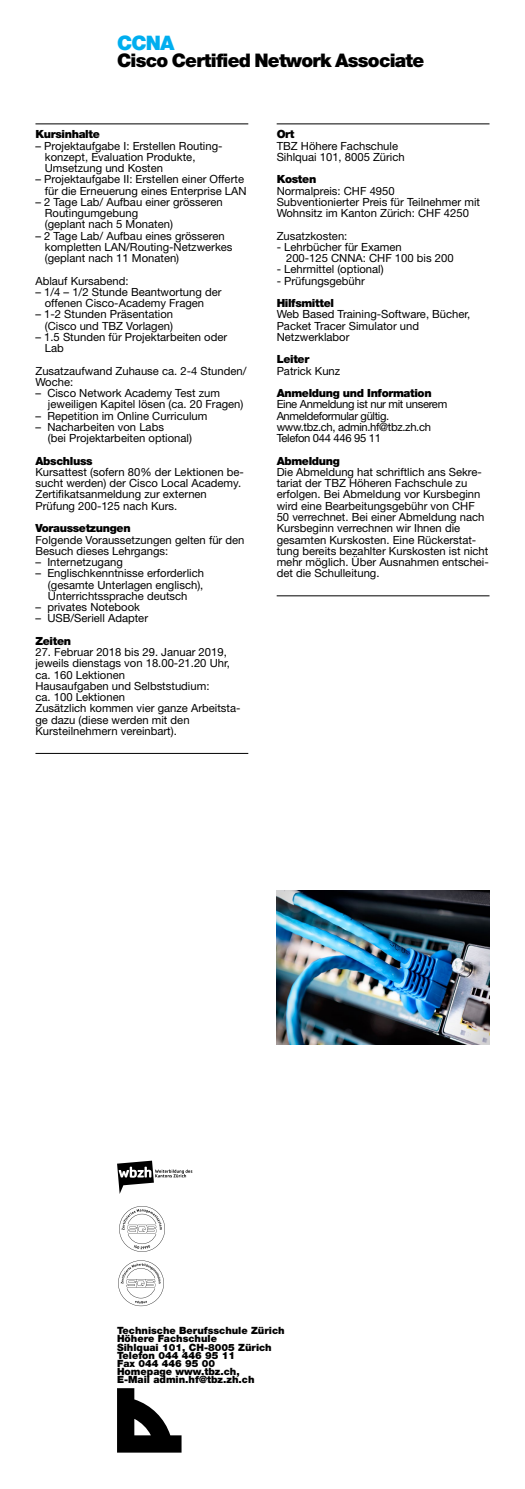
<style>
.page{position:relative;width:525px;height:1489px;background:#fff}
.page>*{position:absolute;margin:0;border:0;box-sizing:border-box;transform-origin:0 0}
.t1{font:900 20px "Helvetica Neue LT Pro";color:#00aeef}
.t2{font:900 18.75px "Helvetica Neue LT Pro";letter-spacing:-.04em;color:#000}
.t3{font:11.25px/11.2px "Helvetica Neue LT Pro";color:#000}
.t4{font:900 11.25px "Helvetica Neue LT Pro";letter-spacing:-.03em;color:#000}
.t5{font:11.25px/11.2px "Helvetica Neue LT Pro";letter-spacing:-.03em;color:#000}
.t6{font:900 10px/8.1px "Helvetica Neue LT Pro";color:#000}
</style>
<div class="page">
<svg style="left:117px;top:1388px;width:64px;height:64px"></svg>
<hr style="left:35px;top:124px;width:213px;height:1px;background:#000">
<hr style="left:35px;top:753px;width:213px;height:1px;background:#000">
<hr style="left:276px;top:124px;width:213px;height:1px;background:#000">
<hr style="left:276px;top:595px;width:213px;height:1px;background:#000">
<svg style="left:118px;top:1260px;width:46px;height:45px"></svg>
<svg style="left:119px;top:1206px;width:46px;height:45px"></svg>
<svg style="left:117px;top:1160px;width:75px;height:33px"></svg>
<img style="left:276px;top:890px;width:213px;height:154px">
<h1 class="t1" style="left:117px;top:31px;width:59px">CCNA</h1>
<h2 class="t2" style="left:117px;top:49px;width:308px">Cisco Certified Network Associate</h2>
<p class="t4" style="left:35px;top:127px;width:66px">Kursinhalte</p>
<p class="t3" style="left:45px;top:140px;width:179px;text-indent:-9px">– Projektaufgabe I: Erstellen Routing&shy;konzept, Evaluation Produkte,<br>Umsetzung und Kosten</p>
<p class="t3" style="left:35px;top:173px;width:212px;text-align:right">– Projektaufgabe II: Erstellen einer Offerte für die Erneuerung eines Enterprise LAN</p>
<p class="t3" style="left:45px;top:196px;width:179px;text-indent:-9px">– 2 Tage Lab/ Aufbau einer grösseren<br>Routingumgebung<br>(geplant nach 5 Monaten)</p>
<p class="t3" style="left:45px;top:230px;width:189px;text-indent:-9px">– 2 Tage Lab/ Aufbau eines grösseren kompletten LAN/Routing-Netzwerkes (geplant nach 11 Monaten)</p>
<p class="t3" style="left:35px;top:275px;width:95px">Ablauf Kursabend:</p>
<p class="t3" style="left:45px;top:286px;width:178px;text-indent:-9px">– 1/4 – 1/2 Stunde Beantwortung der offenen Cisco-Academy Fragen</p>
<p class="t3" style="left:35px;top:308px;width:139px;text-align:right">– 1-2 Stunden Präsentation (Cisco und TBZ Vorlagen)</p>
<p class="t3" style="left:45px;top:331px;width:184px;text-indent:-9px">– 1.5 Stunden für Projektarbeiten oder<br>Lab</p>
<p class="t3" style="left:35px;top:365px;width:212px">Zusatzaufwand Zuhause ca. 2-4 Stunden/<br>Woche:</p>
<p class="t3" style="left:48px;top:387px;width:197px;text-indent:-13px">– Cisco Network Academy Test zum jeweiligen Kapitel lösen (ca. 20 Fragen)</p>
<p class="t3" style="left:35px;top:410px;width:173px">– Repetition im Online Curriculum</p>
<p class="t3" style="left:48px;top:421px;width:145px;text-indent:-13px">– Nacharbeiten von Labs<br>(bei Projektarbeiten optional)</p>
<p class="t4" style="left:35px;top:454px;width:59px">Abschluss</p>
<p class="t3" style="left:35px;top:466px;width:210px">Kursattest (sofern 80% der Lektionen be&shy;sucht werden) der Cisco Local Academy.<br>Zertifikatsanmeldung zur externen Prüfung 200-125 nach Kurs.</p>
<p class="t4" style="left:35px;top:521px;width:97px">Voraussetzungen</p>
<p class="t3" style="left:35px;top:533px;width:210px">Folgende Voraussetzungen gelten für den<br>Besuch dieses Lehrgangs:</p>
<p class="t3" style="left:35px;top:556px;width:89px">– Internetzugang</p>
<p class="t3" style="left:48px;top:567px;width:157px;text-align:justify;text-indent:-13px">– Englischkenntnisse erforderlich (gesamte Unterlagen englisch), Unterrichtssprache deutsch</p>
<p class="t3" style="left:35px;top:601px;width:106px">– privates Notebook</p>
<p class="t3" style="left:35px;top:612px;width:114px">– USB/Seriell Adapter</p>
<p class="t4" style="left:35px;top:634px;width:37px">Zeiten</p>
<p class="t3" style="left:35px;top:646px;width:206px">27. Februar 2018 bis 29. Januar 2019, jeweils dienstags von 18.00-21.20 Uhr, ca. 160 Lektionen<br>Hausaufgaben und Selbststudium:<br>ca. 100 Lektionen<br>Zusätzlich kommen vier ganze Arbeitsta&shy;ge dazu (diese werden mit den<br>Kursteilnehmern vereinbart).</p>
<p class="t4" style="left:276px;top:127px;width:19px">Ort</p>
<p class="t3" style="left:276px;top:140px;width:129px">TBZ Höhere Fachschule<br>Sihlquai 101, 8005 Zürich</p>
<p class="t4" style="left:276px;top:172px;width:41px">Kosten</p>
<p class="t3" style="left:276px;top:185px;width:205px">Normalpreis: CHF 4950<br>Subventionierter Preis für Teilnehmer mit<br>Wohnsitz im Kanton Zürich: CHF 4250</p>
<p class="t3" style="left:276px;top:230px;width:72px">Zusatzkosten:</p>
<p class="t3" style="left:286px;top:241px;width:169px;text-indent:-9px">- Lehrbücher für Examen<br>200-125 CNNA: CHF 100 bis 200</p>
<p class="t3" style="left:276px;top:263px;width:108px">- Lehrmittel (optional)</p>
<p class="t3" style="left:276px;top:275px;width:90px">- Prüfungsgebühr</p>
<p class="t4" style="left:276px;top:296px;width:59px">Hilfsmittel</p>
<p class="t3" style="left:276px;top:308px;width:195px">Web Based Training-Software, Bücher,<br>Packet Tracer Simulator und<br>Netzwerklabor</p>
<p class="t4" style="left:276px;top:352px;width:34px">Leiter</p>
<p class="t3" style="left:276px;top:365px;width:65px">Patrick Kunz</p>
<p class="t4" style="left:276px;top:386px;width:156px">Anmeldung und Information</p>
<p class="t5" style="left:276px;top:398px;width:172px">Eine Anmeldung ist nur mit unserem<br>Anmeldeformular gültig. www.tbz.ch, admin.hf@tbz.zh.ch<br>Telefon 044 446 95 11</p>
<p class="t4" style="left:276px;top:454px;width:65px">Abmeldung</p>
<p class="t3" style="left:276px;top:466px;width:213px">Die Abmeldung hat schriftlich ans Sekre&shy;tariat der TBZ Höheren Fachschule zu erfolgen. Bei Abmeldung vor Kursbeginn wird eine Bearbeitungsgebühr von CHF 50 verrechnet. Bei einer Abmeldung nach Kursbeginn verrechnen wir Ihnen die gesamten Kurskosten. Eine Rückerstat&shy;tung bereits bezahlter Kurskosten ist nicht mehr möglich. Über Ausnahmen entschei&shy;det die Schulleitung.</p>
<p class="t6" style="left:117px;top:1326px;width:169px">Technische Berufsschule Zürich<br>Höhere Fachschule<br>Sihlquai 101, CH-8005 Zürich<br>Telefon 044 446 95 11<br>Fax 044 446 95 00<br>Homepage www.tbz.ch,<br>E-Mail admin.hf@tbz.zh.ch</p>
</div>
